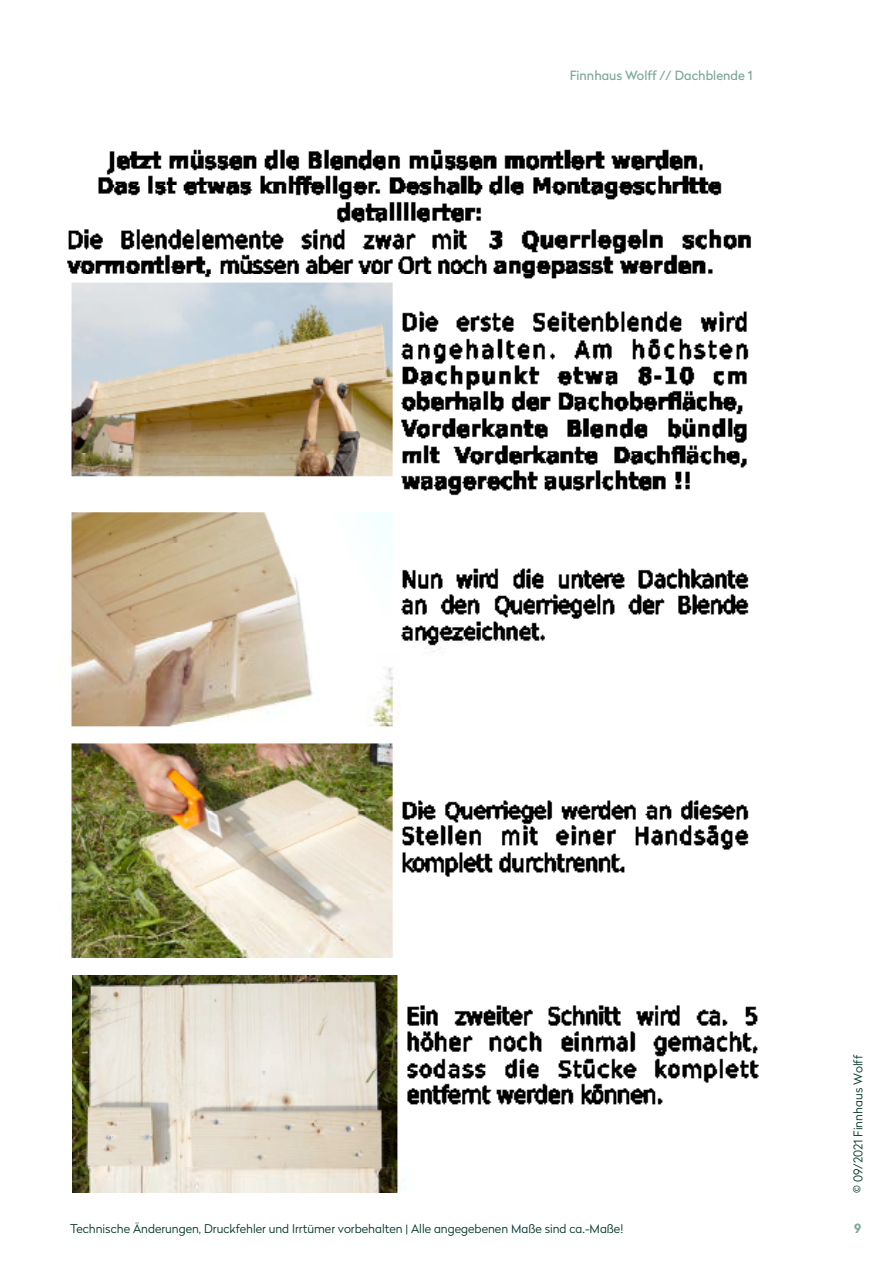
<style>
.page{position:relative;width:893px;height:1263px;background:#fff}
.page>*{position:absolute;margin:0;border:0;box-sizing:border-box;transform-origin:0 0}
.t1{font:12.75px "Radikal";color:#7ca79b}
.t2{font:700 12.75px "Radikal";color:#7ca79b}
.t3{font:300 12px "Radikal";color:#003629}
</style>
<div class="page">
<img style="left:67px;top:149px;width:684px;height:809px">
<img style="left:72px;top:975px;width:687px;height:217px">
<p class="t1" style="left:570px;top:67px;width:184px">Finnhaus Wolff // Dachblende 1</p>
<p class="t3" style="left:850px;top:1193px;width:139px;rotate:-90deg">© 09/2021 Finnhaus Wolff</p>
<p class="t3" style="left:70px;top:1220px;width:555px">Technische Änderungen, Druckfehler und Irrtümer vorbehalten | Alle angegebenen Maße sind ca.-Maße!</p>
<p class="t2" style="left:854px;top:1219px;width:9px">9</p>
</div>
